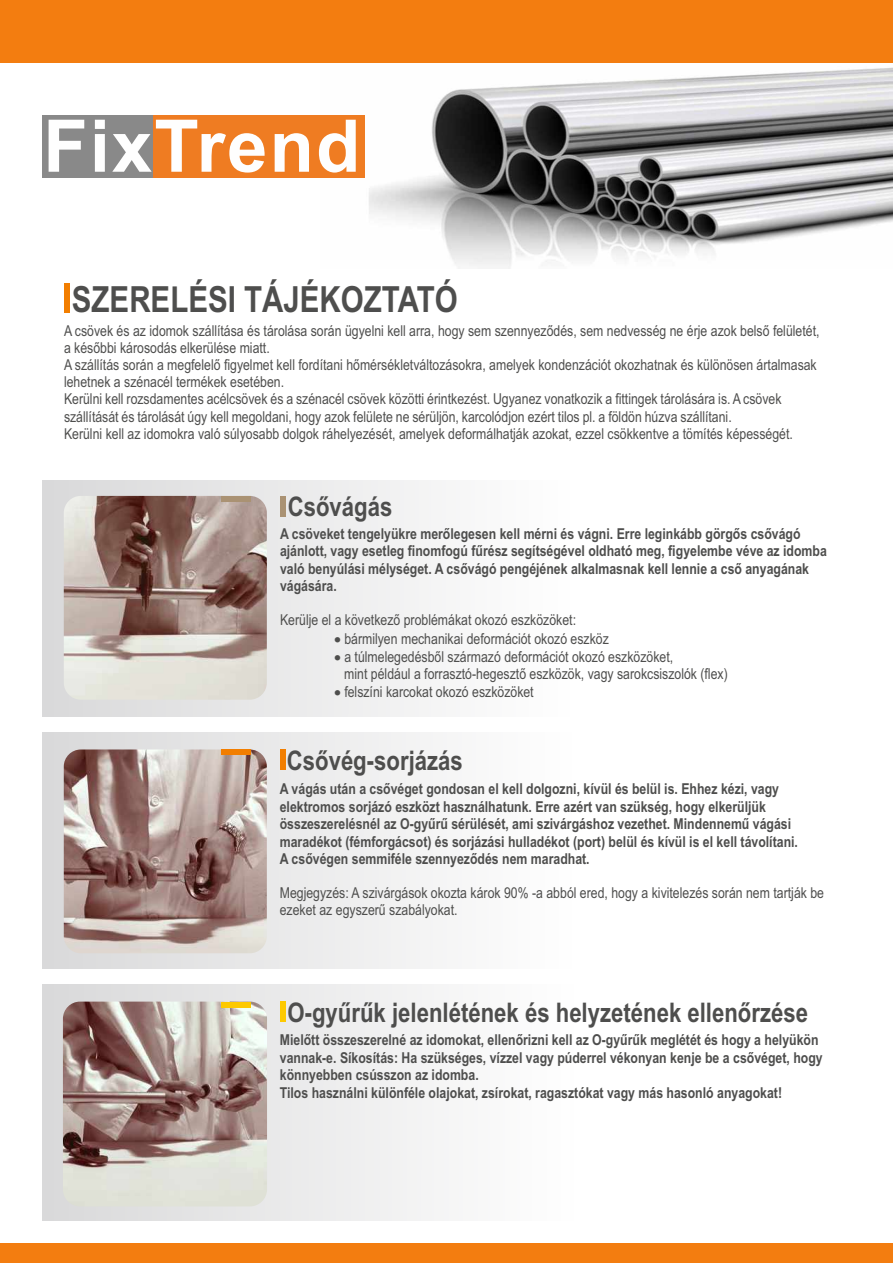
<style>
.page{position:relative;width:893px;height:1263px;background:#fff}
.page>*{position:absolute;margin:0;border:0;box-sizing:border-box;transform-origin:0 0}
.t1{font:700 36px "Arial Narrow";color:#4e4e4d}
.t2{font:700 27px "Arial Narrow";color:#4e4e4d}
.t3{font:15px/17.2px "Arial Narrow";color:#4e4e4d}
.t4{font:700 15px/17.4px "Arial Narrow";color:#4e4e4d}
</style>
<div class="page">
<div style="left:43px;top:984px;width:595px;height:236px;background:linear-gradient(to right,#d9d9da,#fff)"></div>
<div style="left:43px;top:732px;width:595px;height:236px;background:linear-gradient(to right,#d9d9da,#fff)"></div>
<div style="left:43px;top:480px;width:595px;height:237px;background:linear-gradient(to right,#d9d9da,#fff)"></div>
<div style="left:0;top:0;width:893px;height:63px;background:#f37d10"></div>
<img style="left:369px;top:67px;width:524px;height:202px">
<div style="left:153px;top:115px;width:212px;height:63px;background:#ef7c22"></div>
<div style="left:43px;top:115px;width:110px;height:63px;background:#898989"></div>
<svg style="left:49px;top:120px;width:307px;height:53px"></svg>
<div style="left:64px;top:284px;width:5px;height:29px;background:#f27e00"></div>
<img style="left:64px;top:749px;width:203px;height:204px;border-radius:17px">
<img style="left:63px;top:1001px;width:204px;height:205px;border-radius:17px">
<div style="left:280px;top:497px;width:6px;height:20px;background:#aa9273"></div>
<img style="left:64px;top:496px;width:203px;height:204px;border-radius:17px">
<div style="left:221px;top:496px;width:29px;height:6px;background:#aa9273"></div>
<div style="left:221px;top:749px;width:29px;height:6px;background:#f27e00"></div>
<div style="left:221px;top:1002px;width:29px;height:6px;background:#fdc900"></div>
<div style="left:0;top:1244px;width:893px;height:19px;background:#f37d10"></div>
<div style="left:280px;top:1002px;width:6px;height:20px;background:#fdc900"></div>
<div style="left:280px;top:750px;width:6px;height:20px;background:#f27e00"></div>
<h1 class="t1" style="left:72px;top:286px;width:388px">SZERELÉSI TÁJÉKOZTATÓ</h1>
<p class="t3" style="left:64px;top:323px;width:757px">A csövek és az idomok szállítása és tárolása során ügyelni kell arra, hogy sem szennyeződés, sem nedvesség ne érje azok belső felületét, a későbbi károsodás elkerülése miatt.<br>A szállítás során a megfelelő figyelmet kell fordítani hőmérsékletváltozásokra, amelyek kondenzációt okozhatnak és különösen ártalmasak lehetnek a szénacél termékek esetében.</p>
<p class="t3" style="left:64px;top:392px;width:719px">Kerülni kell rozsdamentes acélcsövek és a szénacél csövek közötti érintkezést. Ugyanez vonatkozik a fittingek tárolására is. A csövek szállítását és tárolását úgy kell megoldani, hogy azok felülete ne sérüljön, karcolódjon ezért tilos pl. a földön húzva szállítani.</p>
<p class="t3" style="left:64px;top:426px;width:730px">Kerülni kell az idomokra való súlyosabb dolgok ráhelyezését, amelyek deformálhatják azokat, ezzel csökkentve a tömítés képességét.</p>
<h2 class="t2" style="left:288px;top:497px;width:106px">Csővágás</h2>
<p class="t4" style="left:280px;top:526px;width:548px">A csöveket tengelyükre merőlegesen kell mérni és vágni. Erre leginkább görgős csővágó ajánlott, vagy esetleg finomfogú fűrész segítségével oldható meg, figyelembe véve az idomba való benyúlási mélységet. A csővágó pengéjének alkalmasnak kell lennie a cső anyagának vágására.</p>
<p class="t3" style="left:280px;top:613px;width:298px">Kerülje el a következő problémákat okozó eszközöket:</p>
<p class="t3" style="left:334px;top:631px;width:276px">• bármilyen mechanikai deformációt okozó eszköz</p>
<p class="t3" style="left:344px;top:650px;width:385px;text-indent:-10px">• a túlmelegedésből származó deformációt okozó eszközöket,<br>mint például a forrasztó-hegesztő eszközök, vagy sarokcsiszolók (flex)</p>
<p class="t3" style="left:334px;top:685px;width:201px">• felszíni karcokat okozó eszközöket</p>
<h2 class="t2" style="left:287px;top:750px;width:177px">Csővég-sorjázás</h2>
<p class="t4" style="left:280px;top:782px;width:520px">A vágás után a csővéget gondosan el kell dolgozni, kívül és belül is. Ehhez kézi, vagy elektromos sorjázó eszközt használhatunk. Erre azért van szükség, hogy elkerüljük összeszerelésnél az O-gyűrű sérülését, ami szivárgáshoz vezethet. Mindennemű vágási maradékot (fémforgácsot) és sorjázási hulladékot (port) belül és kívül is el kell távolítani.<br>A csővégen semmiféle szennyeződés nem maradhat.</p>
<p class="t3" style="left:280px;top:885px;width:546px">Megjegyzés: A szivárgások okozta károk 90% -a abból ered, hogy a kivitelezés során nem tartják be ezeket az egyszerű szabályokat.</p>
<h2 class="t2" style="left:287px;top:1002px;width:522px">O-gyűrűk jelenlétének és helyzetének ellenőrzése</h2>
<p class="t4" style="left:280px;top:1033px;width:544px">Mielőtt összeszerelné az idomokat, ellenőrizni kell az O-gyűrűk meglétét és hogy a helyükön vannak-e. Síkosítás: Ha szükséges, vízzel vagy púderrel vékonyan kenje be a csővéget, hogy könnyebben csússzon az idomba.<br>Tilos használni különféle olajokat, zsírokat, ragasztókat vagy más hasonló anyagokat!</p>
</div>
